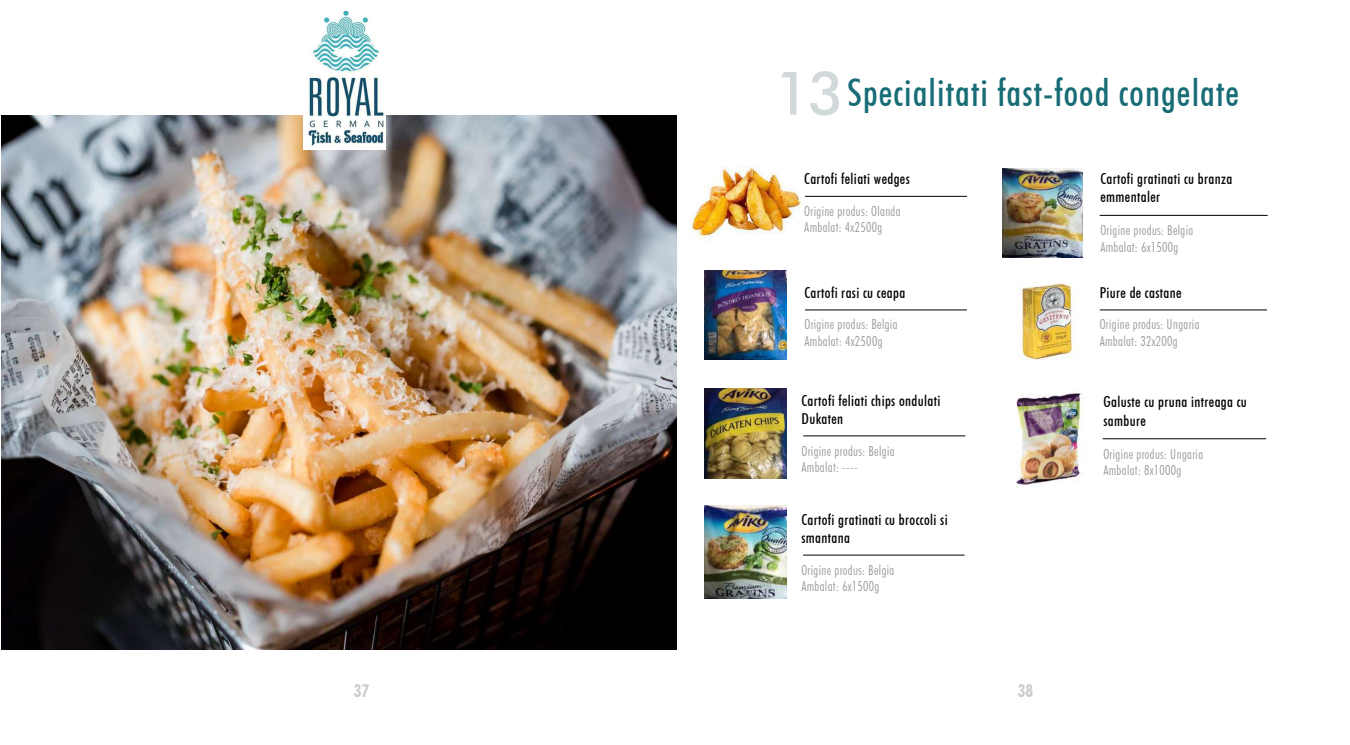
<style>
.page{position:relative;width:1350px;height:745px;background:#fff}
.page>*{position:absolute;margin:0;border:0;box-sizing:border-box;transform-origin:0 0}
.t1{font:500 60px "Futura BT";color:#d2d9db}
.t2{font:500 condensed 37.5px "Futura BT";letter-spacing:.03em;color:#176c75}
.t3{font:700 condensed 17.5px "Futura BT";color:#ccc}
.t4{font:500 condensed 15px/18px "Futura BT";letter-spacing:.025em;color:#000}
.t5{font:300 condensed 13.75px/16.5px "Futura BT";letter-spacing:.025em;color:#999}
</style>
<div class="page">
<img style="left:692px;top:166px;width:116px;height:76px">
<hr style="left:805px;top:196px;width:162px;height:1px;background:#000">
<hr style="left:1103px;top:438px;width:163px;height:1px;background:#000">
<hr style="left:805px;top:309px;width:162px;height:1px;background:#000">
<hr style="left:1100px;top:309px;width:167px;height:1px;background:#000">
<hr style="left:803px;top:435px;width:162px;height:1px;background:#000">
<hr style="left:1100px;top:215px;width:168px;height:1px;background:#000">
<img style="left:1px;top:116px;width:675px;height:533px">
<img style="left:303px;top:12px;width:82px;height:137px">
<img style="left:705px;top:271px;width:82px;height:89px">
<img style="left:705px;top:388px;width:82px;height:90px">
<hr style="left:803px;top:554px;width:161px;height:1px;background:#000">
<img style="left:705px;top:505px;width:81px;height:93px">
<img style="left:1003px;top:168px;width:80px;height:89px">
<img style="left:1016px;top:393px;width:68px;height:95px">
<img style="left:1018px;top:283px;width:59px;height:77px">
<h1 class="t1" style="left:774px;top:57px;width:71px">13</h1>
<h2 class="t2" style="left:848px;top:70px;width:393px">Specialitati fast-food congelate</h2>
<p class="t4" style="left:804px;top:170px;width:107px">Cartofi feliati wedges</p>
<p class="t5" style="left:804px;top:202px;width:98px">Origine produs: Olanda<br>Ambalat: 4x2500g</p>
<p class="t4" style="left:804px;top:283px;width:102px">Cartofi rasi cu ceapa</p>
<p class="t5" style="left:804px;top:316px;width:95px">Origine produs: Belgia<br>Ambalat: 4x2500g</p>
<p class="t4" style="left:802px;top:391px;width:140px">Cartofi feliati chips ondulati<br>Dukaten</p>
<p class="t5" style="left:802px;top:442px;width:95px">Origine produs: Belgia<br>Ambalat: ----</p>
<p class="t4" style="left:801px;top:510px;width:148px">Cartofi gratinati cu broccoli si smantana</p>
<p class="t5" style="left:801px;top:561px;width:95px">Origine produs: Belgia<br>Ambalat: 6x1500g</p>
<p class="t3" style="left:354px;top:679px;width:17px">37</p>
<p class="t3" style="left:1018px;top:679px;width:17px">38</p>
<p class="t4" style="left:1100px;top:170px;width:134px">Cartofi gratinati cu branza emmentaler</p>
<p class="t5" style="left:1100px;top:222px;width:95px">Origine produs: Belgia<br>Ambalat: 6x1500g</p>
<p class="t4" style="left:1100px;top:283px;width:83px">Piure de castane</p>
<p class="t5" style="left:1100px;top:316px;width:101px">Origine produs: Ungaria<br>Ambalat: 32x200g</p>
<p class="t4" style="left:1103px;top:393px;width:145px">Galuste cu pruna intreaga cu sambure</p>
<p class="t5" style="left:1103px;top:445px;width:101px">Origine produs: Ungaria<br>Ambalat: 8x1000g</p>
</div>
